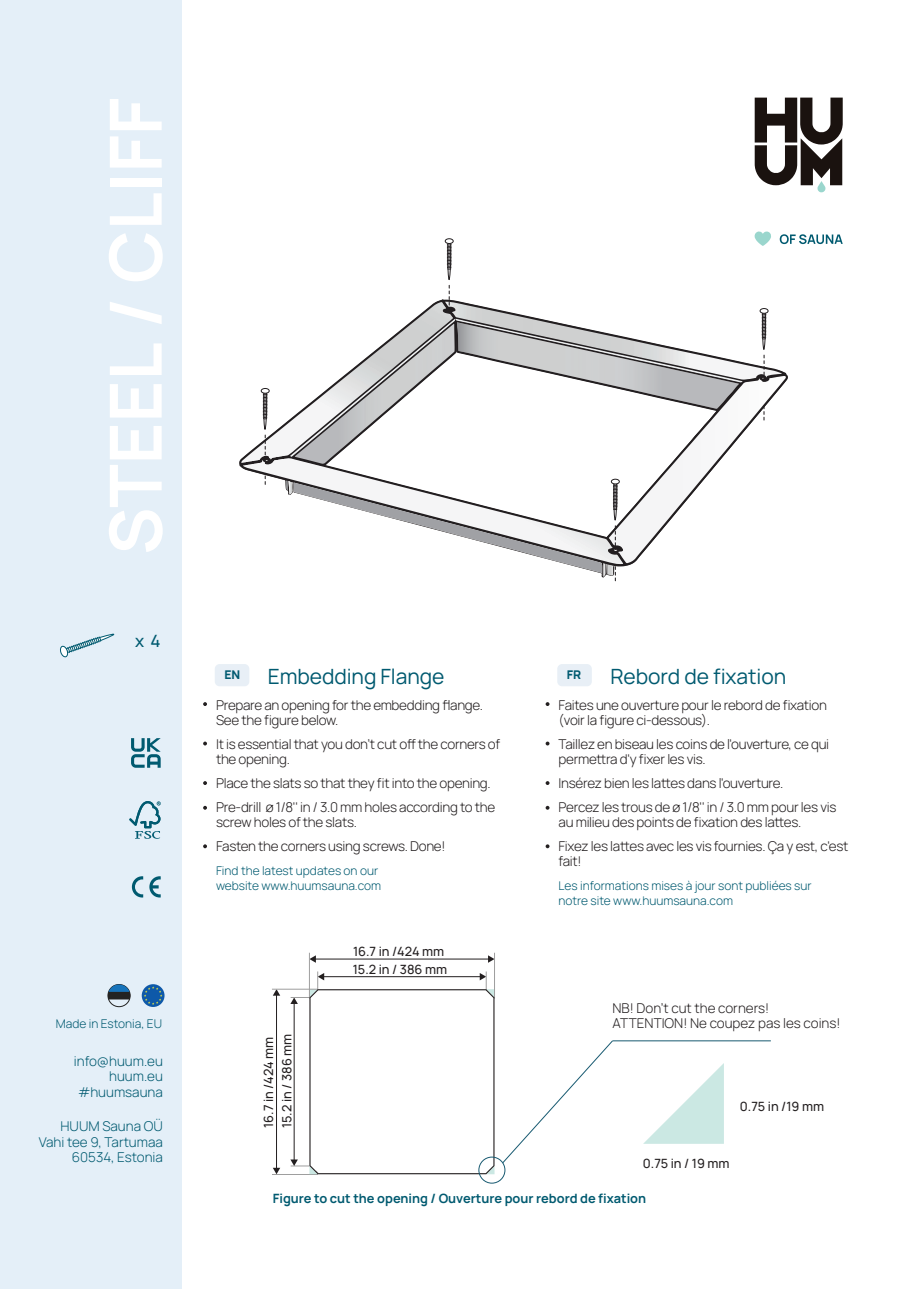
<style>
.page{position:relative;width:919px;height:1289px;background:#fff}
.page>*{position:absolute;margin:0;border:0;box-sizing:border-box;transform-origin:0 0}
.t1{font:700 72px "Manrope";letter-spacing:-.005em;color:#fff}
.t2{font:21px "Manrope";letter-spacing:-.005em;color:#005a70}
.t3{font:500 16.95px "Manrope";color:#005a70}
.t4{font:300 13.5px/15px "Manrope";letter-spacing:-.02em;color:#231f20}
.t5{font:300 13.5px/15.6px "Manrope";color:#005a70;text-align:right}
.t6{font:300 13.5px/15px "Manrope";color:#231f20}
.t7{font:500 12.75px/18.3px "Manrope";color:#231f20}
.t8{font:700 12.75px "Manrope";color:#005a70}
.t9{font:300 12px/15px "Manrope";color:#005a70}
.t10{font:800 12px "Manrope";color:#005a70}
</style>
<div class="page">
<svg style="left:754px;top:98px;width:88px;height:95px"></svg>
<div style="left:0;top:0;width:181px;height:1288px;background:#e4eff8"></div>
<svg style="left:132px;top:876px;width:29px;height:21px"></svg>
<svg style="left:129px;top:801px;width:32px;height:37px"></svg>
<svg style="left:131px;top:738px;width:30px;height:29px"></svg>
<div style="left:261px;top:388px;width:8px;height:5px;border:1px solid #221e20;border-radius:50%"></div>
<svg style="left:262px;top:392px;width:6px;height:67px"></svg>
<svg style="left:286px;top:231px;width:556px;height:351px"></svg>
<svg style="left:60px;top:633px;width:54px;height:24px"></svg>
<svg style="left:545px;top:702px;width:4px;height:4px"></svg>
<svg style="left:545px;top:741px;width:4px;height:4px"></svg>
<svg style="left:545px;top:781px;width:4px;height:4px"></svg>
<svg style="left:545px;top:844px;width:4px;height:4px"></svg>
<svg style="left:545px;top:805px;width:4px;height:4px"></svg>
<div style="left:557px;top:664px;width:34px;height:22px;background:#e8eff6;border-radius:5px"></div>
<svg style="left:142px;top:984px;width:22px;height:22px"></svg>
<svg style="left:144px;top:986px;width:18px;height:18px"></svg>
<div style="left:108px;top:984px;width:22px;height:22px;border:1px solid #232322;border-radius:50%"></div>
<svg style="left:108px;top:984px;width:22px;height:15px"></svg>
<hr style="left:315px;top:958px;width:174px;height:1px;background:#231f20">
<svg style="left:310px;top:955px;width:6px;height:7px"></svg>
<svg style="left:488px;top:955px;width:6px;height:7px"></svg>
<hr style="left:272px;top:1173px;width:46px;height:1px;background:#9e9e9e">
<svg style="left:644px;top:1064px;width:79px;height:79px"></svg>
<hr style="left:276px;top:994px;width:1px;height:174px;background:#231f20">
<svg style="left:273px;top:1167px;width:7px;height:7px"></svg>
<svg style="left:273px;top:989px;width:7px;height:6px"></svg>
<hr style="left:272px;top:988px;width:46px;height:1px;background:#9e9e9e">
<hr style="left:494px;top:952px;width:1px;height:46px;background:#9e9e9e">
<hr style="left:309px;top:952px;width:1px;height:46px;background:#9e9e9e">
<hr style="left:612px;top:1040px;width:158px;height:1px;background:#185a71">
<svg style="left:290px;top:971px;width:204px;height:203px"></svg>
<div style="left:478px;top:1156px;width:27px;height:27px;border:1px solid #185a71;border-radius:50%"></div>
<svg style="left:501px;top:1040px;width:112px;height:123px"></svg>
<svg style="left:203px;top:702px;width:4px;height:4px"></svg>
<svg style="left:203px;top:741px;width:4px;height:4px"></svg>
<svg style="left:203px;top:781px;width:4px;height:4px"></svg>
<svg style="left:203px;top:844px;width:4px;height:4px"></svg>
<svg style="left:203px;top:805px;width:4px;height:4px"></svg>
<div style="left:215px;top:664px;width:34px;height:22px;background:#e8eff6;border-radius:5px"></div>
<h1 class="t1" style="left:85px;top:555px;width:459px;rotate:-90deg">STEEL / CLIFF</h1>
<p class="t3" style="left:135px;top:629px;width:27px">x 4</p>
<p class="t9" style="left:56px;top:1015px;width:108px">Made in Estonia, EU</p>
<p class="t5" style="left:74px;top:1052px;width:90px">info@huum.eu huum.eu #huumsauna</p>
<p class="t5" style="left:39px;top:1117px;width:126px">HUUM Sauna OÜ<br>Vahi tee 9, Tartumaa<br>60534, Estonia</p>
<p class="t10" style="left:224px;top:666px;width:17px">EN</p>
<h2 class="t2" style="left:268px;top:661px;width:178px">Embedding Flange</h2>
<p class="t4" style="left:216px;top:696px;width:268px">Prepare an opening for the embedding flange.<br>See the figure below.</p>
<p class="t4" style="left:216px;top:735px;width:285px">It is essential that you don’t cut off the corners of the opening.</p>
<p class="t4" style="left:216px;top:770px;width:281px;line-height:24px">Place the slats so that they fit into the opening.<br>Pre-drill ø 1/8'' in / 3.0 mm holes according to the</p>
<p class="t4" style="left:216px;top:809px;width:231px;line-height:24px">screw holes of the slats.<br>Fasten the corners using screws. Done!</p>
<p class="t9" style="left:216px;top:862px;width:167px">Find the latest updates on our website www.huumsauna.com</p>
<p class="t7" style="left:259px;top:1128px;width:96px;rotate:-90deg">16.7 in /424 mm<br>15.2 in / 386 mm</p>
<p class="t7" style="left:353px;top:941px;width:96px">16.7 in /424 mm<br>15.2 in / 386 mm</p>
<p class="t10" style="left:566px;top:666px;width:16px">FR</p>
<h2 class="t2" style="left:610px;top:661px;width:177px">Rebord de fixation</h2>
<p class="t4" style="left:558px;top:696px;width:270px">Faites une ouverture pour le rebord de fixation (voir la figure ci-dessous).</p>
<p class="t4" style="left:558px;top:735px;width:272px">Taillez en biseau les coins de l'ouverture, ce qui permettra d'y fixer les vis.</p>
<p class="t4" style="left:558px;top:770px;width:279px;line-height:24px">Insérez bien les lattes dans l'ouverture.<br>Percez les trous de ø 1/8'' in / 3.0 mm pour les vis</p>
<p class="t4" style="left:558px;top:809px;width:291px;line-height:24px">au milieu des points de fixation des lattes.<br>Fixez les lattes avec les vis fournies. Ça y est, c'est</p>
<p class="t4" style="left:558px;top:852px;width:25px">fait!</p>
<p class="t9" style="left:558px;top:877px;width:255px">Les informations mises à jour sont publiées sur notre site www.huumsauna.com</p>
<p class="t6" style="left:612px;top:999px;width:229px">NB! Don’t cut the corners!<br>ATTENTION! Ne coupez pas les coins!</p>
<p class="t7" style="left:740px;top:1096px;width:86px">0.75 in /19 mm</p>
<p class="t7" style="left:643px;top:1153px;width:88px">0.75 in / 19 mm</p>
<p class="t8" style="left:273px;top:1189px;width:375px">Figure to cut the opening / Ouverture pour rebord de fixation</p>
</div>
